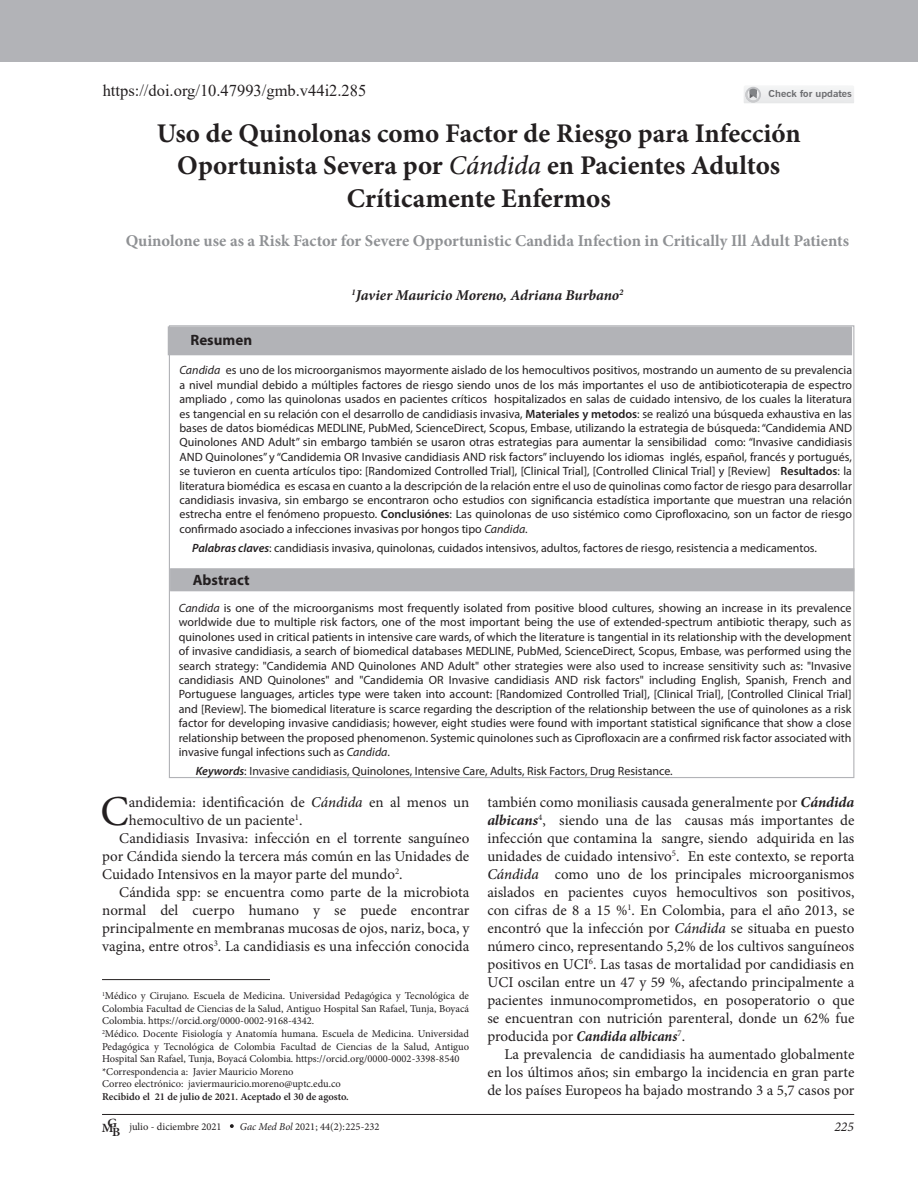
<style>
.page{position:relative;width:918px;height:1188px;background:#fff}
.page>*{position:absolute;margin:0;border:0;box-sizing:border-box;transform-origin:0 0}
.t1{font:42.75px "Minion Pro";color:#231f20}
.t2{font:700 27px/32.4px "Minion Pro";color:#231f20;text-align:center}
.t3{font:700 16.5px "Minion Pro";color:#8f9194}
.t4{font:16.5px "Times New Roman";color:#231f20}
.t5{font:15px/18px "Minion Pro";color:#231f20;text-align:justify}
.t6{font:italic 700 15px "Minion Pro";letter-spacing:-.005em;color:#231f20}
.t7{font:700 15px "Myriad Pro";color:#231f20}
.t8{font:italic 13.5px "Minion Pro";color:#231f20}
.t9{font:600 12.6px "Minion Pro";color:#231f20;scale:1.05 1}
.t10{font:12px/14.4px "Myriad Pro";color:#231f20;text-align:justify}
.t11{font:10.5px/12.6px "Minion Pro";color:#231f20;text-align:justify}
.t12{font:600 10.5px "Minion Pro";color:#231f20}
.t13{font:700 9.45px "News Gothic BT";color:#6c6d70;scale:1.13 1}
.s1{font-weight:500;font-style:italic}
.s2{font-style:italic}
.s3{font-weight:600}
.s4{font-weight:600;font-style:italic}
.s5{font-weight:700;font-style:italic}
.s6{font-weight:700;font-style:italic;font-stretch:condensed}
.s7{font-weight:600;font-size:12.6px}
</style>
<div class="page">
<div style="left:0;top:0;width:918px;height:61px;background:#b2b3b7"></div>
<hr style="left:102px;top:1114px;width:752px;height:1px;background:#231f20">
<svg style="left:230px;top:1124px;width:4px;height:4px"></svg>
<svg style="left:744px;top:86px;width:110px;height:17px"></svg>
<div style="left:170px;top:568px;width:684px;height:23px;background:#b2b3b7;border:2px solid #b2b3b7"></div>
<div style="left:168px;top:326px;width:684px;height:29px;background:#b2b3b7;border:2px solid #b2b3b7"></div>
<hr style="left:102px;top:979px;width:168px;height:1px;background:#231f20">
<p class="t4" style="left:103px;top:79px;width:265px">https://doi.org/10.47993/gmb.v44i2.285</p>
<p class="t13" style="left:769px;top:88px;width:75px">Check for updates</p>
<p class="t2" style="left:157px;top:117px;width:645px">Uso de Quinolonas como Factor de Riesgo para Infección<br>Oportunista Severa por <span class="s1">Cándida</span> en Pacientes Adultos<br>Críticamente Enfermos</p>
<p class="t3" style="left:126px;top:229px;width:725px">Quinolone use as a Risk Factor for Severe Opportunistic Candida Infection in Critically Ill Adult Patients</p>
<p class="t7" style="left:190px;top:330px;width:63px">Resumen</p>
<p class="t6" style="left:351px;top:284px;width:274px"><sup>1</sup>Javier Mauricio Moreno, Adriana Burbano<sup>2</sup></p>
<p class="t10" style="left:179px;top:363px;width:674px"><span class="s2">Candida</span> es uno de los microorganismos mayormente aislado de los hemocultivos positivos, mostrando un aumento de su prevalencia a nivel mundial debido a múltiples factores de riesgo siendo unos de los más importantes el uso de antibioticoterapia de espectro ampliado , como las quinolonas usados en pacientes críticos hospitalizados en salas de cuidado intensivo, de los cuales la literatura es tangencial en su relación con el desarrollo de candidiasis invasiva, <span class="s3">Materiales y metodos</span>: se realizó una búsqueda exhaustiva en las bases de datos biomédicas MEDLINE, PubMed, ScienceDirect, Scopus, Embase, utilizando la estrategia de búsqueda: “Candidemia AND Quinolones AND Adult” sin embargo también se usaron otras estrategias para aumentar la sensibilidad como: “Invasive candidiasis AND Quinolones” y “Candidemia OR Invasive candidiasis AND risk factors” incluyendo los idiomas inglés, español, francés y portugués, se tuvieron en cuenta artículos tipo: [Randomized Controlled Trial], [Clinical Trial], [Controlled Clinical Trial] y [Review] <span class="s3">Resultados</span>: la literatura biomédica es escasa en cuanto a la descripción de la relación entre el uso de quinolinas como factor de riesgo para desarrollar candidiasis invasiva, sin embargo se encontraron ocho estudios con significancia estadística importante que muestran una relación estrecha entre el fenómeno propuesto. <span class="s3">Conclusiónes</span>: Las quinolonas de uso sistémico como Ciprofloxacino, son un factor de riesgo confirmado asociado a infecciones invasivas por hongos tipo <span class="s2">Candida</span>.</p>
<p class="t10" style="left:192px;top:540px;width:626px"><span class="s4">Palabras claves</span>: candidiasis invasiva, quinolonas, cuidados intensivos, adultos, factores de riesgo, resistencia a medicamentos.</p>
<p class="t7" style="left:193px;top:571px;width:58px">Abstract</p>
<p class="t10" style="left:179px;top:601px;width:674px"><span class="s2">Candida</span> is one of the microorganisms most frequently isolated from positive blood cultures, showing an increase in its prevalence worldwide due to multiple risk factors, one of the most important being the use of extended-spectrum antibiotic therapy, such as quinolones used in critical patients in intensive care wards, of which the literature is tangential in its relationship with the development of invasive candidiasis, a search of biomedical databases MEDLINE, PubMed, ScienceDirect, Scopus, Embase, was performed using the search strategy: "Candidemia AND Quinolones AND Adult" other strategies were also used to increase sensitivity such as: "Invasive candidiasis AND Quinolones" and "Candidemia OR Invasive candidiasis AND risk factors" including English, Spanish, French and Portuguese languages, articles type were taken into account: [Randomized Controlled Trial], [Clinical Trial], [Controlled Clinical Trial] and [Review]. The biomedical literature is scarce regarding the description of the relationship between the use of quinolones as a risk factor for developing invasive candidiasis; however, eight studies were found with important statistical significance that show a close relationship between the proposed phenomenon. Systemic quinolones such as Ciprofloxacin are a confirmed risk factor associated with invasive fungal infections such as <span class="s2">Candida</span>.</p>
<p class="t10" style="left:196px;top:763px;width:478px"><span class="s4">Keywords</span>: Invasive candidiasis, Quinolones, Intensive Care, Adults, Risk Factors, Drug Resistance.</p>
<p class="t1" style="left:100px;top:783px;width:30px">C</p>
<p class="t5" style="left:129px;top:793px;width:342px">andidemia: identificación de <span class="s1">Cándida</span> en al menos un hemocultivo de un paciente<sup>1</sup>.</p>
<p class="t5" style="left:102px;top:829px;width:369px;text-indent:17px">Candidiasis Invasiva: infección en el torrente sanguíneo por Cándida siendo la tercera más común en las Unidades de Cuidado Intensivos en la mayor parte del mundo<sup>2</sup>.</p>
<p class="t5" style="left:102px;top:883px;width:369px;text-indent:17px">Cándida spp: se encuentra como parte de la microbiota normal del cuerpo humano y se puede encontrar principalmente en membranas mucosas de ojos, nariz, boca, y vagina, entre otros<sup>3</sup>. La candidiasis es una infección conocida</p>
<p class="t11" style="left:102px;top:990px;width:369px"><sup>1</sup>Médico y Cirujano. Escuela de Medicina. Universidad Pedagógica y Tecnológica de Colombia Facultad de Ciencias de la Salud, Antiguo Hospital San Rafael, Tunja, Boyacá Colombia. https://orcid.org/0000-0002-9168-4342.</p>
<p class="t11" style="left:102px;top:1027px;width:369px"><sup>2</sup>Médico. Docente Fisiología y Anatomía humana. Escuela de Medicina. Universidad Pedagógica y Tecnológica de Colombia Facultad de Ciencias de la Salud, Antiguo Hospital San Rafael, Tunja, Boyacá Colombia. https://orcid.org/0000-0002-3398-8540</p>
<p class="t11" style="left:102px;top:1065px;width:193px">*Correspondencia a: Javier Mauricio Moreno</p>
<p class="t11" style="left:102px;top:1078px;width:240px">Correo electrónico: javiermauricio.moreno@uptc.edu.co</p>
<p class="t12" style="left:102px;top:1089px;width:248px">Recibido el 21 de julio de 2021. Aceptado el 30 de agosto.</p>
<p class="t5" style="left:487px;top:793px;width:369px">también como moniliasis causada generalmente por <span class="s5">Cándida albicans</span><sup>4</sup>, siendo una de las causas más importantes de infección que contamina la sangre, siendo adquirida en las unidades de cuidado intensivo<sup>5</sup>. En este contexto, se reporta <span class="s1">Cándida</span> como uno de los principales microorganismos aislados en pacientes cuyos hemocultivos son positivos, con cifras de 8 a 15 %<sup>1</sup>. En Colombia, para el año 2013, se encontró que la infección por <span class="s1">Cándida</span> se situaba en puesto número cinco, representando 5,2% de los cultivos sanguíneos positivos en UCI<sup>6</sup>. Las tasas de mortalidad por candidiasis en UCI oscilan entre un 47 y 59 %, afectando principalmente a pacientes inmunocomprometidos, en posoperatorio o que se encuentran con nutrición parenteral, donde un 62% fue producida por <span class="s6">Candida albicans</span><sup>7</sup>.</p>
<p class="t5" style="left:487px;top:1045px;width:369px;text-indent:17px">La prevalencia de candidiasis ha aumentado globalmente en los últimos años; sin embargo la incidencia en gran parte de los países Europeos ha bajado mostrando 3 a 5,7 casos por</p>
<p class="t9" style="left:102px;top:1116px;width:16px">MG</p>
<p class="t8" style="left:834px;top:1117px;width:21px">225</p>
<p class="t11" style="left:112px;top:1120px;width:111px"><span class="s7">B</span> julio - diciembre 2021</p>
<p class="t11" style="left:240px;top:1121px;width:141px"><span class="s2">Gac Med Bol</span> 2021; 44(2):225-232</p>
</div>
